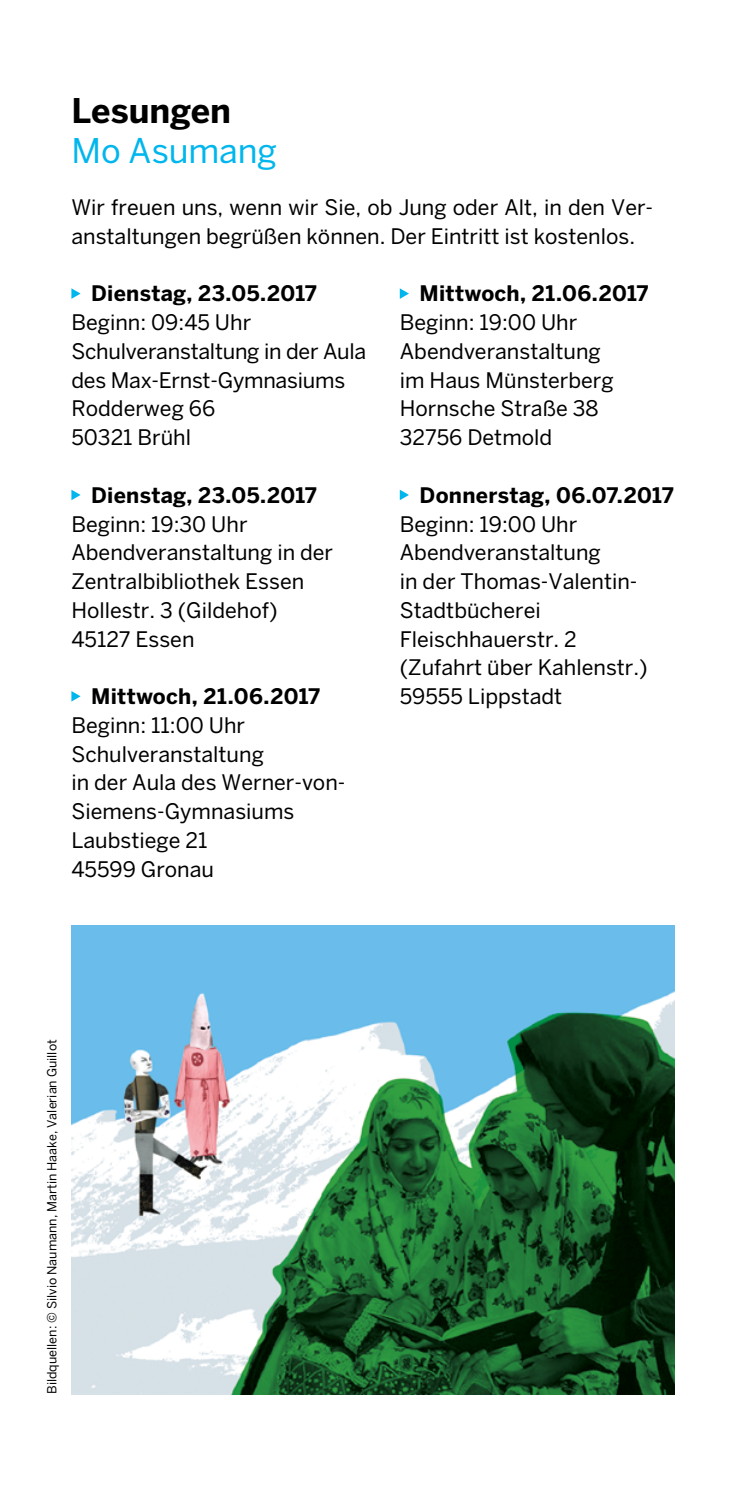
<style>
.page{position:relative;width:745px;height:1489px;background:#fff}
.page>*{position:absolute;margin:0;border:0;box-sizing:border-box;transform-origin:0 0}
.t1{font:33.75px "Benton Sans";letter-spacing:-.005em;color:#00b6ed}
.t2{font:700 33.75px "Benton Sans";color:#000}
.t3{font:21.25px/28.8px "Benton Sans";color:#000}
.t4{font:700 21.25px "Benton Sans";letter-spacing:.01em;color:#000}
.t5{font:12.5px "Benton Sans";color:#000}
</style>
<div class="page">
<img style="left:71px;top:925px;width:602px;height:469px">
<svg style="left:71px;top:288px;width:9px;height:11px"></svg>
<svg style="left:71px;top:489px;width:9px;height:11px"></svg>
<svg style="left:71px;top:691px;width:9px;height:10px"></svg>
<svg style="left:399px;top:288px;width:9px;height:11px"></svg>
<svg style="left:399px;top:489px;width:9px;height:11px"></svg>
<h1 class="t2" style="left:71px;top:91px;width:161px">Lesungen</h1>
<h1 class="t1" style="left:71px;top:131px;width:207px">Mo Asumang</h1>
<p class="t3" style="left:71px;top:193px;width:583px">Wir freuen uns, wenn wir Sie, ob Jung oder Alt, in den Ver&shy;anstaltungen begrüßen können. Der Eintritt ist kostenlos.</p>
<p class="t4" style="left:91px;top:281px;width:227px">Dienstag, 23.05.2017</p>
<p class="t3" style="left:71px;top:308px;width:296px">Beginn: 09:45 Uhr<br>Schulveranstaltung in der Aula des Max-Ernst-Gymnasiums<br>Rodderweg 66<br>50321 Brühl</p>
<p class="t4" style="left:91px;top:482px;width:227px">Dienstag, 23.05.2017</p>
<p class="t3" style="left:71px;top:510px;width:263px">Beginn: 19:30 Uhr<br>Abendveranstaltung in der<br>Zentralbibliothek Essen<br>Hollestr. 3 (Gildehof)<br>45127 Essen</p>
<p class="t4" style="left:91px;top:684px;width:230px">Mittwoch, 21.06.2017</p>
<p class="t3" style="left:71px;top:711px;width:275px">Beginn: 11:00 Uhr<br>Schulveranstaltung<br>in der Aula des Werner-von-<br>Siemens-Gymnasiums<br>Laubstiege 21<br>45599 Gronau</p>
<p class="t4" style="left:419px;top:281px;width:230px">Mittwoch, 21.06.2017</p>
<p class="t3" style="left:399px;top:308px;width:215px">Beginn: 19:00 Uhr<br>Abendveranstaltung im Haus Münsterberg<br>Hornsche Straße 38<br>32756 Detmold</p>
<p class="t4" style="left:419px;top:482px;width:255px">Donnerstag, 06.07.2017</p>
<p class="t3" style="left:399px;top:510px;width:249px">Beginn: 19:00 Uhr<br>Abendveranstaltung<br>in der Thomas-Valentin-<br>Stadtbücherei<br>Fleischhauerstr. 2 (Zufahrt über Kahlenstr.)<br>59555 Lippstadt</p>
<p class="t5" style="left:45px;top:1393px;width:356px;rotate:-90deg">Bildquellen: © Silvio Naumann, Martin Haake, Valerian Guillot</p>
</div>
